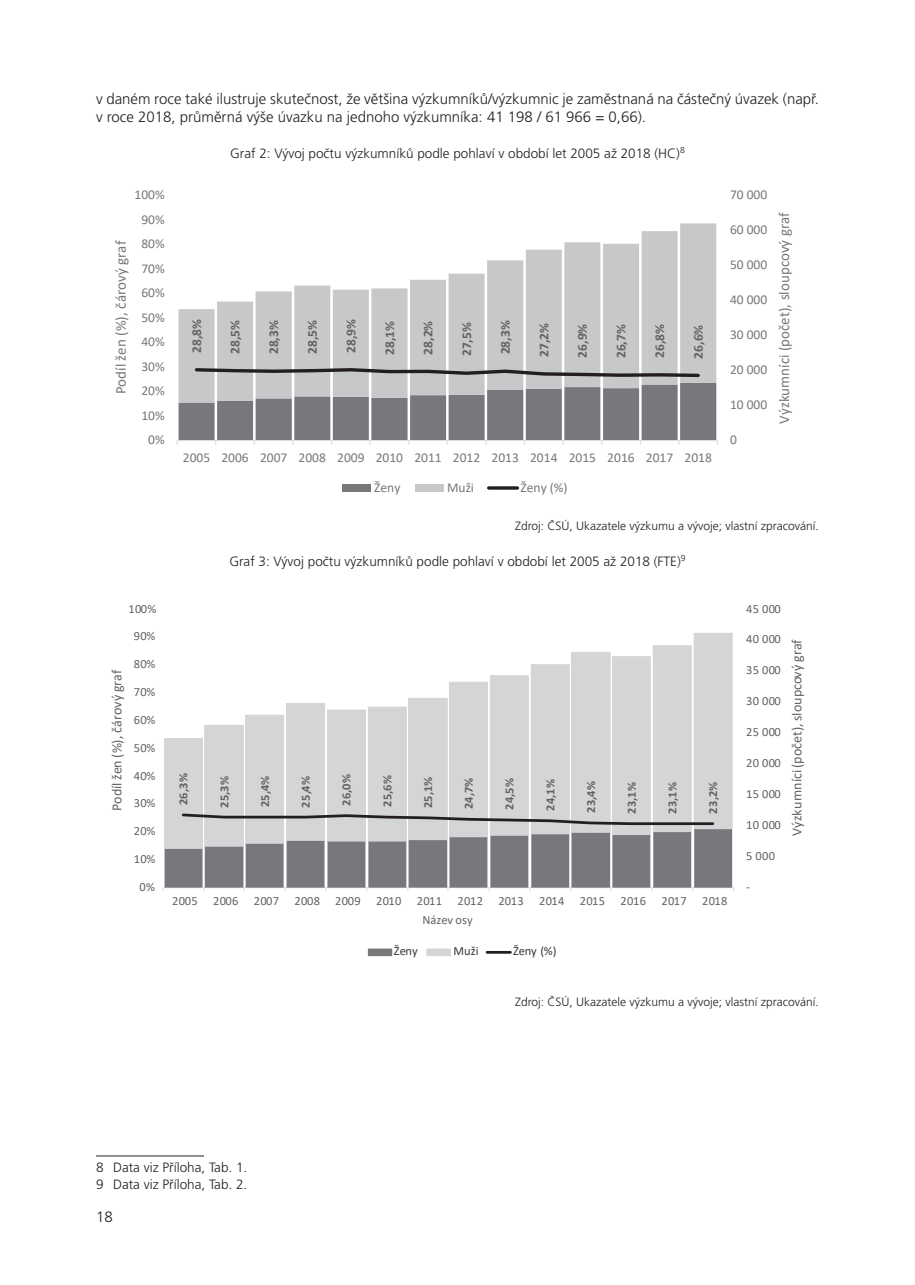
<style>
.page{position:relative;width:915px;height:1285px;background:#fff}
.page>*{position:absolute;margin:0;border:0;box-sizing:border-box;transform-origin:0 0}
.t1{font:300 15px/18px "Frutiger CE";color:#231f20}
.t2{font:15px "Calibri";color:#76787b}
.t3{font:14.1px "Calibri";letter-spacing:.005em;color:#636366}
.t4{font:300 13.5px/16.5px "Frutiger CE";color:#231f20}
.t5{font:13.5px "Calibri";color:#76787b}
.t6{font:700 13.5px "Calibri";color:#636366}
.t7{font:12.45px "Calibri";letter-spacing:.025em;color:#636366}
.t8{font:700 12.45px "Calibri";letter-spacing:.02em;color:#636366}
.t9{font:12.45px "Calibri";letter-spacing:.005em;color:#383839}
.t10{font:12.45px "Calibri";color:#636366}
.t11{font:300 12px "Frutiger CE";color:#231f20}
</style>
<div class="page">
<hr style="left:96px;top:1155px;width:108px;height:1px;background:#231f20">
<svg style="left:179px;top:223px;width:537px;height:143px;fill:#c7c8ca"></svg>
<svg style="left:177px;top:366px;width:541px;height:79px;background:#9a9b9d"></svg>
<div style="left:342px;top:484px;width:29px;height:8px;background:#76787b"></div>
<div style="left:415px;top:484px;width:29px;height:8px;background:#c7c8ca"></div>
<svg style="left:489px;top:486px;width:28px;height:4px"></svg>
<svg style="left:164px;top:633px;width:569px;height:179px"></svg>
<div style="left:368px;top:949px;width:24px;height:6px;background:#76787b"></div>
<div style="left:368px;top:948px;width:24px;height:8px;border:1px solid #76787b"></div>
<div style="left:427px;top:949px;width:23px;height:6px;background:#d4d5d7"></div>
<div style="left:426px;top:948px;width:25px;height:8px;border:1px solid #d4d5d7"></div>
<hr style="left:487px;top:951px;width:23px;height:3px;background:#231f20">
<svg style="left:163px;top:812px;width:571px;height:79px;background:#9b9c9f"></svg>
<p class="t1" style="left:96px;top:89px;width:724px">v daném roce také ilustruje skutečnost, že většina výzkumníků/výzkumnic je zaměstnaná na částečný úvazek (např. v roce 2018, průměrná výše úvazku na jednoho výzkumníka: 41 198 / 61 966 = 0,66).</p>
<p class="t4" style="left:230px;top:145px;width:456px">Graf 2: Vývoj počtu výzkumníků podle pohlaví v období let 2005 až 2018 (HC)<sup>8</sup></p>
<p class="t5" style="left:134px;top:185px;width:32px">100%</p>
<p class="t2" style="left:111px;top:394px;width:155px;rotate:-90deg">Podíl žen (%), čárový graf</p>
<p class="t5" style="left:141px;top:210px;width:25px">90%</p>
<p class="t5" style="left:141px;top:234px;width:25px">80%</p>
<p class="t5" style="left:141px;top:259px;width:25px">70%</p>
<p class="t5" style="left:141px;top:283px;width:25px">60%</p>
<p class="t5" style="left:141px;top:308px;width:25px">50%</p>
<p class="t5" style="left:141px;top:332px;width:25px">40%</p>
<p class="t5" style="left:141px;top:357px;width:25px">30%</p>
<p class="t5" style="left:141px;top:381px;width:25px">20%</p>
<p class="t5" style="left:141px;top:406px;width:25px">10%</p>
<p class="t5" style="left:148px;top:430px;width:18px">0%</p>
<p class="t6" style="left:187px;top:353px;width:35px;rotate:-90deg">28,8%</p>
<p class="t6" style="left:226px;top:354px;width:35px;rotate:-90deg">28,5%</p>
<p class="t6" style="left:264px;top:354px;width:35px;rotate:-90deg">28,3%</p>
<p class="t6" style="left:303px;top:354px;width:35px;rotate:-90deg">28,5%</p>
<p class="t6" style="left:341px;top:353px;width:35px;rotate:-90deg">28,9%</p>
<p class="t6" style="left:380px;top:355px;width:35px;rotate:-90deg">28,1%</p>
<p class="t6" style="left:419px;top:354px;width:35px;rotate:-90deg">28,2%</p>
<p class="t6" style="left:457px;top:356px;width:35px;rotate:-90deg">27,5%</p>
<p class="t6" style="left:496px;top:354px;width:35px;rotate:-90deg">28,3%</p>
<p class="t6" style="left:534px;top:357px;width:35px;rotate:-90deg">27,2%</p>
<p class="t6" style="left:573px;top:358px;width:35px;rotate:-90deg">26,9%</p>
<p class="t6" style="left:611px;top:358px;width:35px;rotate:-90deg">26,7%</p>
<p class="t6" style="left:650px;top:358px;width:35px;rotate:-90deg">26,8%</p>
<p class="t6" style="left:689px;top:358px;width:35px;rotate:-90deg">26,6%</p>
<p class="t5" style="left:183px;top:448px;width:530px">2005 2006 2007 2008 2009 2010 2011 2012 2013 2014 2015 2016 2017 2018</p>
<p class="t5" style="left:374px;top:478px;width:28px">Ženy</p>
<p class="t5" style="left:447px;top:478px;width:29px">Muži</p>
<p class="t5" style="left:520px;top:478px;width:49px">Ženy (%)</p>
<p class="t5" style="left:730px;top:185px;width:39px">70 000</p>
<p class="t5" style="left:730px;top:220px;width:39px">60 000</p>
<p class="t5" style="left:730px;top:255px;width:39px">50 000</p>
<p class="t5" style="left:730px;top:290px;width:39px">40 000</p>
<p class="t5" style="left:730px;top:325px;width:39px">30 000</p>
<p class="t5" style="left:730px;top:360px;width:39px">20 000</p>
<p class="t5" style="left:730px;top:395px;width:39px">10 000</p>
<p class="t5" style="left:730px;top:430px;width:8px">0</p>
<p class="t2" style="left:774px;top:424px;width:213px;rotate:-90deg">Výzkumníci (počet), sloupcový graf</p>
<p class="t11" style="left:515px;top:519px;width:305px">Zdroj: ČSÚ, Ukazatele výzkumu a vývoje; vlastní zpracování.</p>
<p class="t4" style="left:229px;top:553px;width:458px">Graf 3: Vývoj počtu výzkumníků podle pohlaví v období let 2005 až 2018 (FTE)<sup>9</sup></p>
<p class="t7" style="left:128px;top:600px;width:30px">100%</p>
<p class="t3" style="left:107px;top:811px;width:143px;rotate:-90deg">Podíl žen (%), čárový graf</p>
<p class="t7" style="left:134px;top:627px;width:23px">90%</p>
<p class="t7" style="left:134px;top:655px;width:23px">80%</p>
<p class="t7" style="left:134px;top:683px;width:23px">70%</p>
<p class="t7" style="left:134px;top:711px;width:23px">60%</p>
<p class="t7" style="left:134px;top:739px;width:23px">50%</p>
<p class="t7" style="left:134px;top:767px;width:23px">40%</p>
<p class="t7" style="left:134px;top:794px;width:23px">30%</p>
<p class="t7" style="left:134px;top:822px;width:23px">20%</p>
<p class="t7" style="left:134px;top:850px;width:23px">10%</p>
<p class="t7" style="left:139px;top:878px;width:17px">0%</p>
<p class="t8" style="left:175px;top:805px;width:33px;rotate:-90deg">26,3%</p>
<p class="t8" style="left:215px;top:808px;width:33px;rotate:-90deg">25,3%</p>
<p class="t8" style="left:256px;top:807px;width:33px;rotate:-90deg">25,4%</p>
<p class="t8" style="left:297px;top:807px;width:33px;rotate:-90deg">25,4%</p>
<p class="t8" style="left:338px;top:806px;width:33px;rotate:-90deg">26,0%</p>
<p class="t8" style="left:378px;top:807px;width:33px;rotate:-90deg">25,6%</p>
<p class="t8" style="left:419px;top:808px;width:33px;rotate:-90deg">25,1%</p>
<p class="t8" style="left:460px;top:809px;width:33px;rotate:-90deg">24,7%</p>
<p class="t8" style="left:501px;top:810px;width:33px;rotate:-90deg">24,5%</p>
<p class="t8" style="left:541px;top:811px;width:33px;rotate:-90deg">24,1%</p>
<p class="t8" style="left:582px;top:813px;width:33px;rotate:-90deg">23,4%</p>
<p class="t8" style="left:623px;top:814px;width:33px;rotate:-90deg">23,1%</p>
<p class="t8" style="left:664px;top:814px;width:33px;rotate:-90deg">23,1%</p>
<p class="t8" style="left:704px;top:813px;width:33px;rotate:-90deg">23,2%</p>
<p class="t7" style="left:172px;top:892px;width:557px">2005 2006 2007 2008 2009 2010 2011 2012 2013 2014 2015 2016 2017 2018</p>
<p class="t10" style="left:422px;top:911px;width:52px">Název osy</p>
<p class="t9" style="left:394px;top:942px;width:25px">Ženy</p>
<p class="t9" style="left:453px;top:942px;width:27px">Muži</p>
<p class="t9" style="left:513px;top:942px;width:45px">Ženy (%)</p>
<p class="t7" style="left:746px;top:600px;width:36px">45 000</p>
<p class="t7" style="left:746px;top:631px;width:36px">40 000</p>
<p class="t7" style="left:746px;top:662px;width:36px">35 000</p>
<p class="t7" style="left:746px;top:692px;width:36px">30 000</p>
<p class="t7" style="left:746px;top:723px;width:36px">25 000</p>
<p class="t7" style="left:746px;top:754px;width:36px">20 000</p>
<p class="t7" style="left:746px;top:785px;width:36px">15 000</p>
<p class="t7" style="left:746px;top:816px;width:36px">10 000</p>
<p class="t7" style="left:746px;top:847px;width:30px">5 000</p>
<p class="t7" style="left:746px;top:878px;width:5px">-</p>
<p class="t3" style="left:787px;top:836px;width:198px;rotate:-90deg">Výzkumníci (počet), sloupcový graf</p>
<p class="t11" style="left:515px;top:995px;width:305px">Zdroj: ČSÚ, Ukazatele výzkumu a vývoje; vlastní zpracování.</p>
<p class="t4" style="left:96px;top:1159px;width:153px">8 Data viz Příloha, Tab. 1.<br>9 Data viz Příloha, Tab. 2.</p>
<p class="t1" style="left:96px;top:1208px;width:18px">18</p>
</div>
